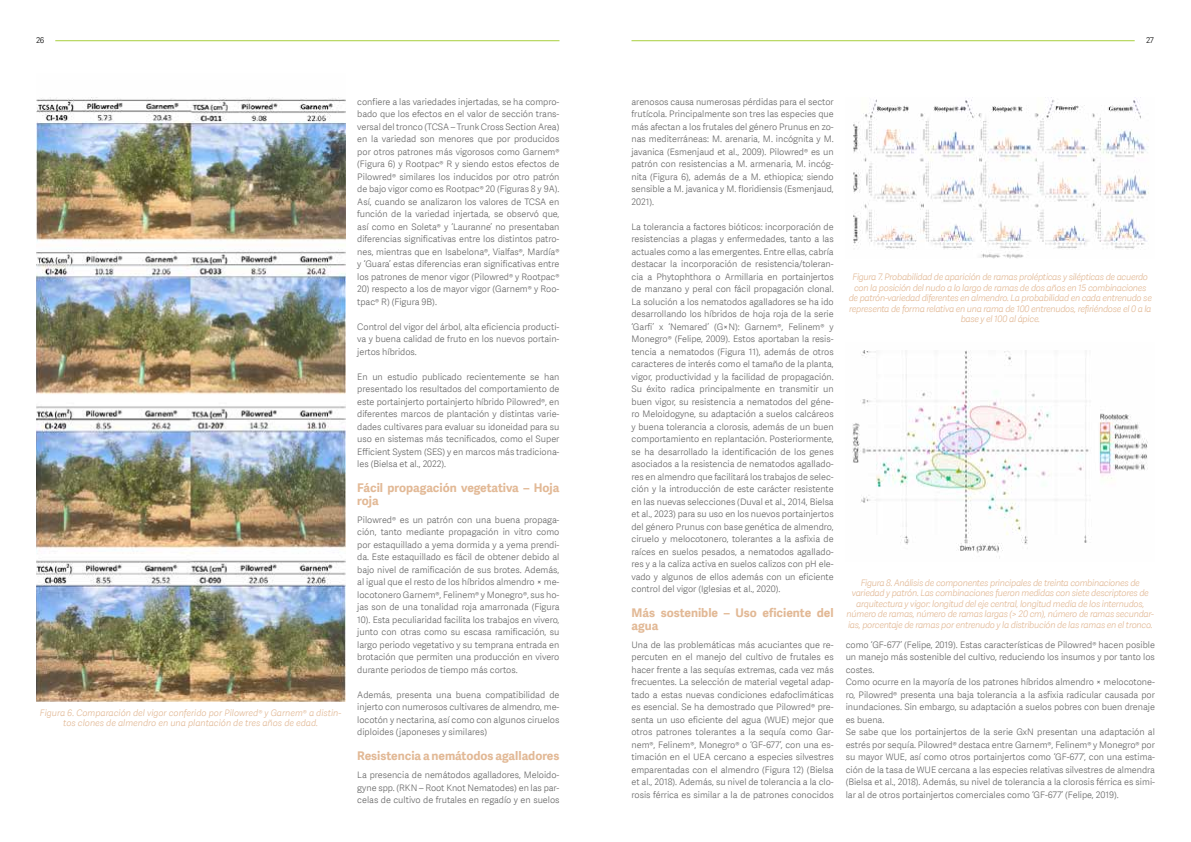
<style>
.page{position:relative;width:1191px;height:842px;background:#fff}
.page>*{position:absolute;margin:0;border:0;box-sizing:border-box;transform-origin:0 0}
.t1{font:700 12px/12.5px "Adelle Sans";color:#e2b996}
.t2{font:300 9px/12.5px "Adelle Sans";color:#666;text-align:justify}
.t3{font:italic 300 9px/10.5px "Adelle Sans";letter-spacing:-.03em;color:#e2b996;text-align:center}
.t4{font:italic 300 9px/10.5px "Adelle Sans";color:#e2b996;text-align:center}
.t5{font:300 8px "Adelle Sans";color:#000}
</style>
<div class="page">
<img style="left:36px;top:97px;width:309px;height:605px">
<img style="left:853px;top:99px;width:296px;height:160px">
<img style="left:852px;top:350px;width:296px;height:209px">
<hr style="left:631px;top:41px;width:503px;height:1px;background:#a8cf3d">
<hr style="left:55px;top:41px;width:504px;height:1px;background:#a8cf3d">
<p class="t5" style="left:36px;top:36px;width:10px">26</p>
<p class="t5" style="left:1146px;top:36px;width:9px">27</p>
<p class="t4" style="left:40px;top:707px;width:303px">Figura 6. Comparación del vigor conferido por Pilowred® y Garnem® a distin&shy;tos clones de almendro en una plantación de tres años de edad.</p>
<p class="t2" style="left:357px;top:95px;width:204px">confiere a las variedades injertadas, se ha compro&shy;bado que los efectos en el valor de sección trans&shy;versal del tronco (TCSA – Trunk Cross Section Area) en la variedad son menores que por producidos por otros patrones más vigorosos como Garnem® (Figura 6) y Rootpac® R y siendo estos efectos de Pilowred® similares los inducidos por otro patrón de bajo vigor como es Rootpac® 20 (Figuras 8 y 9A).<br>Así, cuando se analizaron los valores de TCSA en función de la variedad injertada, se observó que, así como en Soleta® y ‘Lauranne’ no presentaban diferencias significativas entre los distintos patro&shy;nes, mientras que en Isabelona®, Vialfas®, Mardía® y ‘Guara’ estas diferencias eran significativas entre los patrones de menor vigor (Pilowred® y Rootpac®</p>
<p class="t2" style="left:357px;top:283px;width:204px">20) respecto a los de mayor vigor (Garnem® y Roo&shy;tpac® R) (Figura 9B).</p>
<p class="t2" style="left:357px;top:320px;width:204px">Control del vigor del árbol, alta eficiencia producti&shy;va y buena calidad de fruto en los nuevos portain&shy;jertos híbridos.</p>
<p class="t2" style="left:357px;top:370px;width:204px">En un estudio publicado recientemente se han presentado los resultados del comportamiento de este portainjerto portainjerto híbrido Pilowred®, en diferentes marcos de plantación y distintas varie&shy;dades cultivares para evaluar su idoneidad para su uso en sistemas más tecnificados, como el Super Efficient System (SES) y en marcos más tradiciona&shy;les (Bielsa et al., 2022).</p>
<h1 class="t1" style="left:357px;top:482px;width:204px">Fácil propagación vegetativa – Hoja roja</h1>
<p class="t2" style="left:357px;top:513px;width:204px">Pilowred® es un patrón con una buena propaga&shy;ción, tanto mediante propagación in vitro como por estaquillado a yema dormida y a yema prendi&shy;da. Este estaquillado es fácil de obtener debido al bajo nivel de ramificación de sus brotes. Además, al igual que el resto de los híbridos almendro × me&shy;locotonero Garnem®, Felinem® y Monegro®, sus ho&shy;jas son de una tonalidad roja amarronada (Figura 10). Esta peculiaridad facilita los trabajos en vivero, junto con otras como su escasa ramificación, su largo periodo vegetativo y su temprana entrada en brotación que permiten una producción en vivero durante periodos de tiempo más cortos.</p>
<p class="t2" style="left:357px;top:688px;width:204px">Además, presenta una buena compatibilidad de injerto con numerosos cultivares de almendro, me&shy;locotón y nectarina, así como con algunos ciruelos diploides (japoneses y similares)</p>
<h1 class="t1" style="left:357px;top:750px;width:204px">Resistencia a nemátodos agalladores</h1>
<p class="t2" style="left:357px;top:769px;width:204px">La presencia de nemátodos agalladores, Meloido&shy;gyne spp. (RKN – Root Knot Nematodes) en las par&shy;celas de cultivo de frutales en regadío y en suelos</p>
<p class="t2" style="left:631px;top:95px;width:204px">arenosos causa numerosas pérdidas para el sector frutícola. Principalmente son tres las especies que más afectan a los frutales del género Prunus en zo&shy;nas mediterráneas: M. arenaria, M. incógnita y M. javanica (Esmenjaud et al., 2009). Pilowred® es un patrón con resistencias a M. armenaria, M. incóg&shy;nita (Figura 6), además de a M. ethiopica; siendo sensible a M. javanica y M. floridiensis (Esmenjaud, 2021).</p>
<p class="t2" style="left:631px;top:220px;width:204px">La tolerancia a factores bióticos: incorporación de resistencias a plagas y enfermedades, tanto a las actuales como a las emergentes. Entre ellas, cabría destacar la incorporación de resistencia/toleran&shy;cia a Phytophthora o Armillaria en portainjertos de manzano y peral con fácil propagación clonal.<br>La solución a los nematodos agalladores se ha ido desarrollando los híbridos de hoja roja de la serie ‘Garfi’ x ‘Nemared’ (G×N): Garnem®, Felinem® y Monegro® (Felipe, 2009). Estos aportaban la resis&shy;tencia a nematodos (Figura 11), además de otros caracteres de interés como el tamaño de la planta, vigor, productividad y la facilidad de propagación.<br>Su éxito radica principalmente en transmitir un buen vigor, su resistencia a nematodos del géne&shy;ro Meloidogyne, su adaptación a suelos calcáreos y buena tolerancia a clorosis, además de un buen comportamiento en replantación. Posteriormente, se ha desarrollado la identificación de los genes asociados a la resistencia de nematodos agallado&shy;res en almendro que facilitará los trabajos de selec&shy;ción y la introducción de este carácter resistente en las nuevas selecciones (Duval et al., 2014, Bielsa et al., 2023) para su uso en los nuevos portainjertos del género Prunus con base genética de almendro, ciruelo y melocotonero, tolerantes a la asfixia de raíces en suelos pesados, a nematodos agallado&shy;res y a la caliza activa en suelos calizos con pH ele&shy;vado y algunos de ellos además con un eficiente control del vigor (Iglesias et al., 2020).</p>
<h1 class="t1" style="left:631px;top:607px;width:204px">Más sostenible – Uso eficiente del agua</h1>
<p class="t2" style="left:631px;top:638px;width:204px">Una de las problemáticas más acuciantes que re&shy;percuten en el manejo del cultivo de frutales es hacer frente a las sequías extremas, cada vez más frecuentes. La selección de material vegetal adap&shy;tado a estas nuevas condiciones edafoclimáticas es esencial. Se ha demostrado que Pilowred® pre&shy;senta un uso eficiente del agua (WUE) mejor que otros patrones tolerantes a la sequía como Gar&shy;nem®, Felinem®, Monegro® o ‘GF-677’, con una es&shy;timación en el UEA cercano a especies silvestres emparentadas con el almendro (Figura 12) (Bielsa et al., 2018). Además, su nivel de tolerancia a la clo&shy;rosis férrica es similar a la de patrones conocidos</p>
<p class="t3" style="left:848px;top:272px;width:305px">Figura 7. Probabilidad de aparición de ramas prolépticas y silépticas de acuerdo con la posición del nudo a lo largo de ramas de dos años en 15 combinaciones de patrón-variedad diferentes en almendro. La probabilidad en cada entrenudo se representa de forma relativa en una rama de 100 entrenudos, refiriéndose el 0 a la base y el 100 al ápice.</p>
<p class="t3" style="left:846px;top:578px;width:309px">Figura 8. Análisis de componentes principales de treinta combinaciones de variedad y patrón. Las combinaciones fueron medidas con siete descriptores de arquitectura y vigor: longitud del eje central, longitud media de los internudos, número de ramas, número de ramas largas (&gt; 20 cm), número de ramas secundar&shy;ias, porcentaje de ramas por entrenudo y la distribución de las ramas en el tronco.</p>
<p class="t2" style="left:845px;top:638px;width:311px;text-align:left">como ‘GF-677’ (Felipe, 2019). Estas características de Pilowred® hacen posible un manejo más sostenible del cultivo, reduciendo los insumos y por tanto los costes.<br>Como ocurre en la mayoría de los patrones híbridos almendro × melocotone&shy;ro, Pilowred® presenta una baja tolerancia a la asfixia radicular causada por inundaciones. Sin embargo, su adaptación a suelos pobres con buen drenaje es buena.<br>Se sabe que los portainjertos de la serie GxN presentan una adaptación al estrés por sequía. Pilowred® destaca entre Garnem®, Felinem® y Monegro® por su mayor WUE, así como otros portainjertos como ‘GF-677’, con una estima&shy;ción de la tasa de WUE cercana a las especies relativas silvestres de almendra (Bielsa et al., 2018). Además, su nivel de tolerancia a la clorosis férrica es simi&shy;lar al de otros portainjertos comerciales como ‘GF-677’ (Felipe, 2019).</p>
</div>
